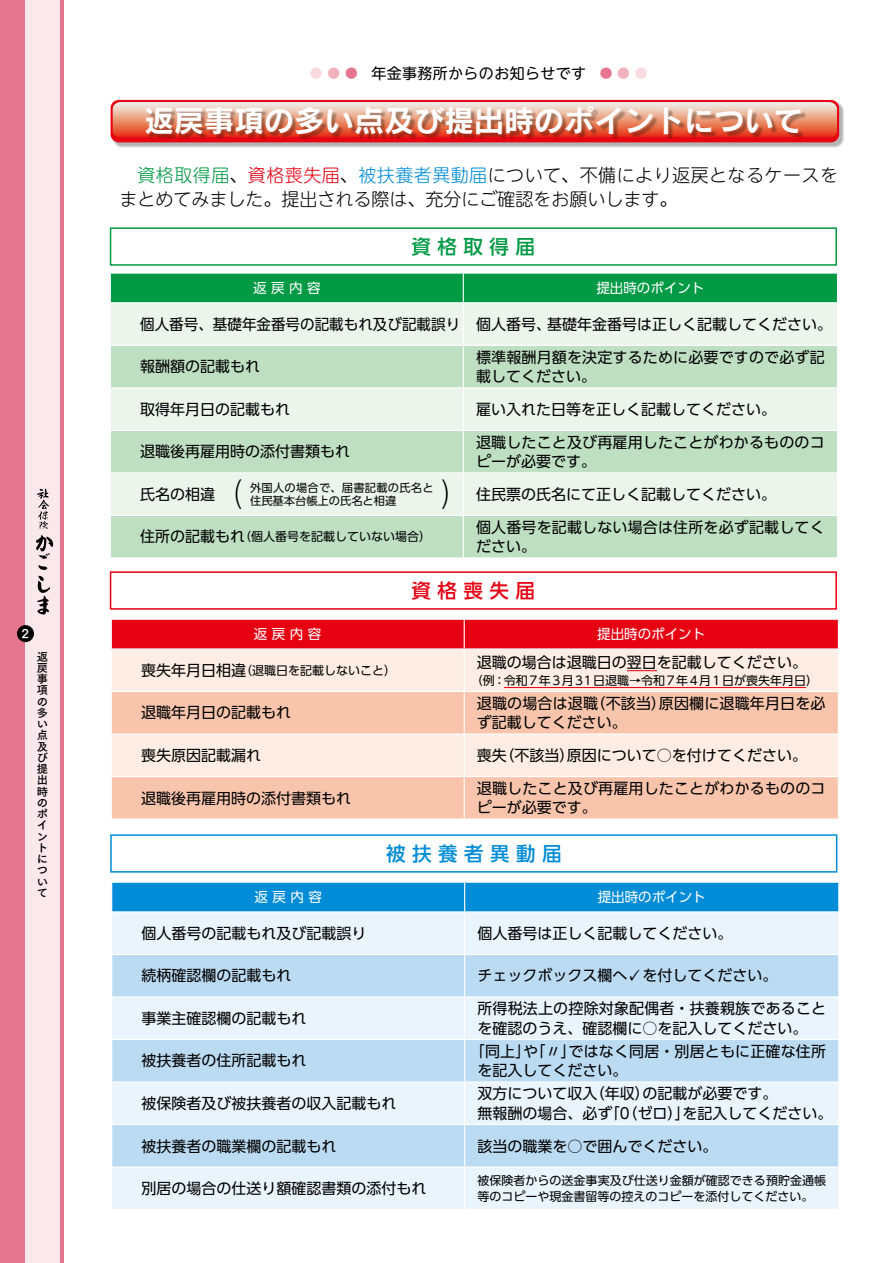
<style>
.page{position:relative;width:893px;height:1263px;background:#fff}
.page>*{position:absolute;margin:0;border:0;box-sizing:border-box;transform-origin:0 0}
.t1{font:30px "Rodin Pro B";color:#fff}
.t2{font:500 19.5px "UD Shin Go Pr 6";color:#008cd6}
.t3{font:500 19.5px "UD Shin Go Pr 6";color:#094}
.t4{font:500 19.5px "UD Shin Go Pr 6";color:#e60012}
.t5{font:300 18px/24px "UD Shin M Go Pr 6";letter-spacing:.025em;color:#000}
.t6{font:15px/19.5px "UD Shin Go Pr 6";color:#000}
.t7{font:15px "UD Shin M Go Pr 6";letter-spacing:.025em;color:#000}
.t8{font:13.5px "UD Shin Go Pr 6";color:#fff}
.t9{font:12px/16.5px "UD Shin Go Pr 6";color:#000}
.t10{font:12px "UD Shin Go Pr 6";letter-spacing:.125em;color:#000}
.t11{font:12px "Tsuku Go Pro B";color:#fff}
.t12{font:11.25px/13.5px "UD Shin Go Pr 6";letter-spacing:.02em;color:#000}
.t13{font:11.25px/11.2px "Tsuku Go Pro B";color:#000}
.s1{font-size:12.75px;color:#f9dbdf}
.s2{font-size:12.75px;color:#f1b2bd}
.s3{font-size:12.75px;color:#e67690}
.s4{color:#094}
.s5{color:#e60012}
.s6{color:#008cd6}
.s7{font-weight:300;font-size:31.2px}
.s8{font-size:15px}
</style>
<div class="page">
<div style="left:0;top:0;width:64px;height:1263px;background:#e67690"></div>
<div style="left:26px;top:0;width:34px;height:1263px;background:#fbe8eb"></div>
<svg style="left:37px;top:489px;width:12px;height:40px"></svg>
<svg style="left:37px;top:576px;width:13px;height:38px"></svg>
<svg style="left:36px;top:535px;width:17px;height:24px"></svg>
<svg style="left:38px;top:565px;width:9px;height:5px"></svg>
<div style="left:17px;top:625px;width:17px;height:17px;background:#000;border-radius:50%"></div>
<div style="left:110px;top:227px;width:727px;height:39px;border:2px solid #094"></div>
<div style="left:110px;top:571px;width:727px;height:39px;border:2px solid #e60012"></div>
<div style="left:110px;top:834px;width:727px;height:39px;border:2px solid #008cd6"></div>
<div style="left:111px;top:303px;width:726px;height:42px;background:#ebf5ec"></div>
<svg style="left:111px;top:346px;width:726px;height:211px;background:#d0e7d3"></svg>
<div style="left:110px;top:273px;width:728px;height:29px;background:#094"></div>
<hr style="left:463px;top:303px;width:1px;height:42px;background:#fff">
<hr style="left:463px;top:346px;width:1px;height:41px;background:#fff">
<hr style="left:110px;top:387px;width:353px;height:1px;background:#fff">
<hr style="left:463px;top:387px;width:375px;height:1px;background:#fff">
<hr style="left:463px;top:388px;width:1px;height:42px;background:#fff">
<hr style="left:110px;top:430px;width:353px;height:1px;background:#fff">
<hr style="left:463px;top:430px;width:375px;height:1px;background:#fff">
<hr style="left:463px;top:431px;width:1px;height:41px;background:#fff">
<hr style="left:110px;top:472px;width:353px;height:1px;background:#fff">
<hr style="left:463px;top:472px;width:375px;height:1px;background:#fff">
<hr style="left:463px;top:473px;width:1px;height:42px;background:#fff">
<hr style="left:110px;top:515px;width:353px;height:1px;background:#fff">
<hr style="left:463px;top:515px;width:375px;height:1px;background:#fff">
<hr style="left:463px;top:516px;width:1px;height:41px;background:#fff">
<div style="left:112px;top:649px;width:726px;height:42px;background:#fdede4"></div>
<svg style="left:112px;top:692px;width:726px;height:126px;background:#f9d2be"></svg>
<hr style="left:464px;top:649px;width:1px;height:42px;background:#fff">
<hr style="left:464px;top:692px;width:1px;height:41px;background:#fff">
<hr style="left:111px;top:733px;width:353px;height:2px;background:#fff">
<hr style="left:464px;top:733px;width:375px;height:2px;background:#fff">
<hr style="left:464px;top:735px;width:1px;height:41px;background:#fff">
<hr style="left:111px;top:776px;width:353px;height:1px;background:#fff">
<hr style="left:464px;top:776px;width:375px;height:1px;background:#fff">
<hr style="left:464px;top:777px;width:1px;height:41px;background:#fff">
<div style="left:111px;top:619px;width:728px;height:29px;background:#e60012"></div>
<hr style="left:627px;top:670px;width:30px;height:1px;background:#e60012">
<hr style="left:504px;top:687px;width:302px;height:1px;background:#e60012">
<div style="left:112px;top:912px;width:726px;height:297px;background:#eaf4fc"></div>
<svg style="left:112px;top:955px;width:726px;height:211px;background:#cee5f6"></svg>
<hr style="left:464px;top:912px;width:1px;height:42px;background:#fff">
<hr style="left:111px;top:954px;width:354px;height:1px;background:#fff">
<hr style="left:465px;top:954px;width:374px;height:1px;background:#fff">
<hr style="left:464px;top:955px;width:1px;height:41px;background:#fff">
<hr style="left:111px;top:996px;width:354px;height:1px;background:#fff">
<hr style="left:465px;top:996px;width:374px;height:1px;background:#fff">
<hr style="left:464px;top:997px;width:1px;height:42px;background:#fff">
<hr style="left:111px;top:1039px;width:354px;height:1px;background:#fff">
<hr style="left:465px;top:1039px;width:374px;height:1px;background:#fff">
<hr style="left:464px;top:1040px;width:1px;height:41px;background:#fff">
<hr style="left:111px;top:1081px;width:354px;height:1px;background:#fff">
<hr style="left:465px;top:1081px;width:374px;height:1px;background:#fff">
<hr style="left:464px;top:1082px;width:1px;height:42px;background:#fff">
<hr style="left:111px;top:1124px;width:354px;height:1px;background:#fff">
<hr style="left:465px;top:1124px;width:374px;height:1px;background:#fff">
<hr style="left:464px;top:1125px;width:1px;height:41px;background:#fff">
<hr style="left:111px;top:1166px;width:354px;height:1px;background:#fff">
<hr style="left:465px;top:1166px;width:374px;height:1px;background:#fff">
<hr style="left:464px;top:1167px;width:1px;height:42px;background:#fff">
<div style="left:111px;top:882px;width:728px;height:29px;background:#008cd6"></div>
<div style="left:112px;top:101px;width:732px;height:47px;background:#000;opacity:.3"></div>
<div style="left:111px;top:100px;width:728px;height:42px;background:#e60012;border-radius:8px"></div>
<svg style="left:113px;top:102px;width:724px;height:36px;background:#edc2b5"></svg>
<div style="left:148px;top:108px;width:658px;height:32px;background:#000;opacity:.3"></div>
<p class="t11" style="left:22px;top:623px;width:9px">2</p>
<p class="t13" style="left:37px;top:649px;width:13px">返戻事項の多い点及び提出時のポイントについて</p>
<p class="t7" style="left:310px;top:61px;width:339px"><span class="s1">●</span> <span class="s2">●</span> <span class="s3">●</span> 年金事務所からのお知らせです <span class="s3">●</span> <span class="s2">●</span> <span class="s1">●</span></p>
<h1 class="t1" style="left:144px;top:101px;width:661px">返戻事項の多い点及び提出時のポイントについて</h1>
<p class="t5" style="left:119px;top:162px;width:720px;text-indent:18px"><span class="s4">資格取得届</span>、<span class="s5">資格喪失届</span>、<span class="s6">被扶養者異動届</span>について、不備により返戻となるケースをまとめてみました。提出される際は、充分にご確認をお願いします。</p>
<h2 class="t3" style="left:412px;top:231px;width:125px">資 格 取 得 届</h2>
<p class="t8" style="left:253px;top:277px;width:69px">返 戻 内 容</p>
<p class="t8" style="left:596px;top:277px;width:109px">提出時のポイント</p>
<p class="t6" style="left:140px;top:314px;width:694px">個人番号、基礎年金番号の記載もれ及び記載誤り 個人番号、基礎年金番号は正しく記載してください。</p>
<p class="t6" style="left:140px;top:356px;width:121px">報酬額の記載もれ</p>
<p class="t6" style="left:476px;top:347px;width:350px">標準報酬月額を決定するために必要ですので必ず記載してください。</p>
<p class="t6" style="left:140px;top:399px;width:151px">取得年月日の記載もれ</p>
<p class="t6" style="left:476px;top:399px;width:302px">雇い入れた日等を正しく記載してください。</p>
<p class="t6" style="left:140px;top:441px;width:211px">退職後再雇用時の添付書類もれ</p>
<p class="t6" style="left:476px;top:432px;width:350px">退職したこと及び再雇用したことがわかるもののコピーが必要です。</p>
<p class="t6" style="left:140px;top:484px;width:104px">氏名の相違　<span class="s7">（</span></p>
<p class="t12" style="left:250px;top:480px;width:185px">外国人の場合で、届書記載の氏名と住民基本台帳上の氏名と相違</p>
<p class="t6" style="left:442px;top:484px;width:336px"><span class="s7">）</span> 住民票の氏名にて正しく記載してください。</p>
<p class="t9" style="left:140px;top:528px;width:293px"><span class="s8">住所の記載もれ</span>（個人番号を記載していない場合）</p>
<p class="t6" style="left:476px;top:517px;width:350px">個人番号を記載しない場合は住所を必ず記載してください。</p>
<h2 class="t4" style="left:412px;top:575px;width:125px">資 格 喪 失 届</h2>
<p class="t8" style="left:254px;top:623px;width:69px">返 戻 内 容</p>
<p class="t8" style="left:597px;top:623px;width:109px">提出時のポイント</p>
<p class="t9" style="left:141px;top:662px;width:256px"><span class="s8">喪失年月日相違</span>（退職日を記載しないこと）</p>
<p class="t6" style="left:477px;top:652px;width:331px">退職の場合は退職日の翌日を記載してください。</p>
<p class="t10" style="left:471px;top:670px;width:349px">（例：令和7年3月31日退職→令和7年4月1日が喪失年月日）</p>
<p class="t6" style="left:141px;top:703px;width:152px">退職年月日の記載もれ</p>
<p class="t6" style="left:477px;top:693px;width:350px">退職の場合は退職（不該当）原因欄に退職年月日を必ず記載してください。</p>
<p class="t6" style="left:141px;top:745px;width:122px">喪失原因記載漏れ</p>
<p class="t6" style="left:477px;top:745px;width:332px">喪失（不該当）原因について○を付けてください。</p>
<p class="t6" style="left:141px;top:788px;width:212px">退職後再雇用時の添付書類もれ</p>
<p class="t6" style="left:477px;top:778px;width:350px">退職したこと及び再雇用したことがわかるもののコピーが必要です。</p>
<h2 class="t2" style="left:386px;top:838px;width:177px">被 扶 養 者 異 動 届</h2>
<p class="t8" style="left:254px;top:886px;width:69px">返 戻 内 容</p>
<p class="t8" style="left:598px;top:886px;width:109px">提出時のポイント</p>
<p class="t6" style="left:141px;top:923px;width:227px">個人番号の記載もれ及び記載誤り</p>
<p class="t6" style="left:477px;top:923px;width:256px">個人番号は正しく記載してください。</p>
<p class="t6" style="left:141px;top:965px;width:152px">続柄確認欄の記載もれ</p>
<p class="t6" style="left:477px;top:965px;width:302px">チェックボックス欄へ✓を付してください。</p>
<p class="t6" style="left:141px;top:1008px;width:167px">事業主確認欄の記載もれ</p>
<p class="t6" style="left:477px;top:998px;width:350px">所得税法上の控除対象配偶者・扶養親族であることを確認のうえ、確認欄に○を記入してください。</p>
<p class="t6" style="left:141px;top:1050px;width:167px">被扶養者の住所記載もれ</p>
<p class="t6" style="left:477px;top:1041px;width:350px;text-indent:-8px">「同上」や「〃」ではなく同居・別居ともに正確な住所を記入してください。</p>
<p class="t6" style="left:141px;top:1093px;width:257px">被保険者及び被扶養者の収入記載もれ</p>
<p class="t6" style="left:477px;top:1083px;width:356px">双方について収入（年収）の記載が必要です。<br>無報酬の場合、必ず「0（ゼロ）」を記入してください。</p>
<p class="t6" style="left:141px;top:1136px;width:197px">被扶養者の職業欄の記載もれ</p>
<p class="t6" style="left:477px;top:1136px;width:241px">該当の職業を○で囲んでください。</p>
<p class="t6" style="left:141px;top:1178px;width:287px">別居の場合の仕送り額確認書類の添付もれ</p>
<p class="t9" style="left:477px;top:1171px;width:350px">被保険者からの送金事実及び仕送り金額が確認できる預貯金通帳等のコピーや現金書留等の控えのコピーを添付してください。</p>
</div>
